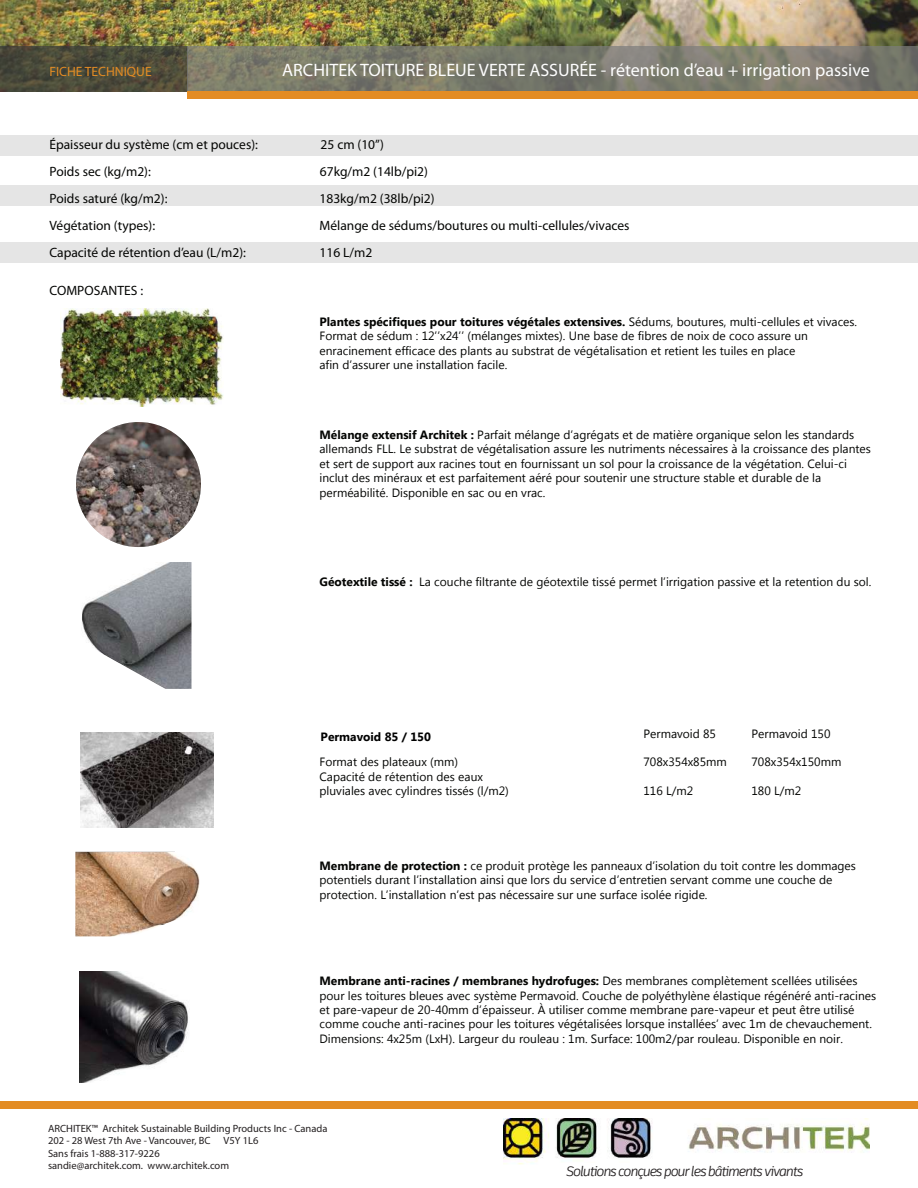
<style>
.page{position:relative;width:918px;height:1188px;background:#fff}
.page>*{position:absolute;margin:0;border:0;box-sizing:border-box;transform-origin:0 0}
.t1{font:18px "Myriad Pro";color:#fdfdfd}
.t2{font:13.5px "Myriad Pro";color:#040503}
.t3{font:italic 13.5px "Artifakt Element";letter-spacing:-.09em;color:#231f20}
.t4{font:13.5px "Myriad Pro";color:#e38c24}
.t5{font:12px/14.4px "Myanmar Text";color:#040503}
.t6{font:700 12px "Myanmar Text";color:#000}
.t7{font:10.5px/12.6px "Myriad Pro";color:#231f20}
.s1{font-weight:700}
</style>
<div class="page">
<div style="left:0;top:186px;width:918px;height:20px;background:#e5e5e5"></div>
<div style="left:0;top:136px;width:918px;height:20px;background:#e5e5e5"></div>
<div style="left:0;top:242px;width:918px;height:20px;background:#e5e5e5"></div>
<img style="left:61px;top:308px;width:162px;height:98px">
<img style="left:0;top:0;width:918px;height:46px">
<svg style="left:0;top:46px;width:187px;height:46px;background:#4b4a39"></svg>
<svg style="left:187px;top:46px;width:731px;height:46px;background:#7d7b6b"></svg>
<div style="left:187px;top:92px;width:731px;height:7px;background:#e38c24"></div>
<div style="left:0;top:1101px;width:918px;height:7px;background:#e38c24"></div>
<img style="left:503px;top:1118px;width:367px;height:47px">
<img style="left:76px;top:422px;width:125px;height:125px;border-radius:62px">
<img style="left:82px;top:562px;width:110px;height:127px">
<img style="left:75px;top:852px;width:125px;height:84px">
<img style="left:80px;top:971px;width:108px;height:112px">
<img style="left:81px;top:733px;width:132px;height:94px">
<div style="left:558px;top:1163px;width:257px;height:25px;background:#fff"></div>
<p class="t4" style="left:50px;top:63px;width:104px">FICHE TECHNIQUE</p>
<h1 class="t1" style="left:282px;top:59px;width:589px">ARCHITEK TOITURE BLEUE VERTE ASSURÉE - rétention d’eau + irrigation passive</h1>
<p class="t2" style="left:50px;top:136px;width:210px">Épaisseur du système (cm et pouces):</p>
<p class="t2" style="left:321px;top:136px;width:65px">25 cm (10”)</p>
<p class="t2" style="left:50px;top:163px;width:103px">Poids sec (kg/m2):</p>
<p class="t2" style="left:320px;top:163px;width:110px">67kg/m2 (14lb/pi2)</p>
<p class="t2" style="left:50px;top:190px;width:120px">Poids saturé (kg/m2):</p>
<p class="t2" style="left:320px;top:190px;width:117px">183kg/m2 (38lb/pi2)</p>
<p class="t2" style="left:50px;top:217px;width:107px">Végétation (types):</p>
<p class="t2" style="left:320px;top:217px;width:312px">Mélange de sédums/boutures ou multi-cellules/vivaces</p>
<p class="t2" style="left:50px;top:244px;width:198px">Capacité de rétention d’eau (L/m2):</p>
<p class="t2" style="left:320px;top:244px;width:54px">116 L/m2</p>
<p class="t2" style="left:50px;top:282px;width:95px">COMPOSANTES :</p>
<p class="t5" style="left:320px;top:315px;width:539px"><span class="s1">Plantes spécifiques pour toitures végétales extensives.</span> Sédums, boutures, multi-cellules et vivaces.<br>Format de sédum : 12’’x24’’ (mélanges mixtes). Une base de fibres de noix de coco assure un enracinement efficace des plants au substrat de végétalisation et retient les tuiles en place<br>afin d’assurer une installation facile.</p>
<p class="t5" style="left:320px;top:428px;width:553px"><span class="s1">Mélange extensif Architek :</span> Parfait mélange d’agrégats et de matière organique selon les standards allemands FLL. Le substrat de végétalisation assure les nutriments nécessaires à la croissance des plantes et sert de support aux racines tout en fournissant un sol pour la croissance de la végétation. Celui-ci inclut des minéraux et est parfaitement aéré pour soutenir une structure stable et durable de la perméabilité. Disponible en sac ou en vrac.</p>
<p class="t5" style="left:320px;top:574px;width:553px"><span class="s1">Géotextile tissé :</span> La couche filtrante de géotextile tissé permet l’irrigation passive et la retention du sol.</p>
<p class="t6" style="left:321px;top:729px;width:112px">Permavoid 85 / 150</p>
<p class="t5" style="left:644px;top:726px;width:74px">Permavoid 85</p>
<p class="t5" style="left:752px;top:726px;width:81px">Permavoid 150</p>
<p class="t5" style="left:320px;top:755px;width:140px">Format des plateaux (mm)</p>
<p class="t5" style="left:644px;top:755px;width:85px">708x354x85mm</p>
<p class="t5" style="left:751px;top:755px;width:91px">708x354x150mm</p>
<p class="t5" style="left:320px;top:769px;width:191px">Capacité de rétention des eaux pluviales avec cylindres tissés (l/m2)</p>
<p class="t5" style="left:644px;top:784px;width:51px">116 L/m2</p>
<p class="t5" style="left:751px;top:784px;width:51px">180 L/m2</p>
<p class="t5" style="left:320px;top:858px;width:538px"><span class="s1">Membrane de protection :</span> ce produit protège les panneaux d’isolation du toit contre les dommages potentiels durant l’installation ainsi que lors du service d’entretien servant comme une couche de protection. L’installation n’est pas nécessaire sur une surface isolée rigide.</p>
<p class="t5" style="left:320px;top:974px;width:558px"><span class="s1">Membrane anti-racines / membranes hydrofuges:</span> Des membranes complètement scellées utilisées pour les toitures bleues avec système Permavoid. Couche de polyéthylène élastique régénéré anti-racines et pare-vapeur de 20-40mm d’épaisseur. À utiliser comme membrane pare-vapeur et peut être utilisé comme couche anti-racines pour les toitures végétalisées lorsque installées’ avec 1m de chevauchement.<br>Dimensions: 4x25m (LxH). Largeur du rouleau : 1m. Surface: 100m2/par rouleau. Disponible en noir.</p>
<p class="t7" style="left:48px;top:1122px;width:281px">ARCHITEK™ Architek Sustainable Building Products Inc - Canada 202 - 28 West 7th Ave - Vancouver, BC V5Y 1L6<br>Sans frais 1-888-317-9226<br>sandie@architek.com. www.architek.com</p>
<p class="t3" style="left:566px;top:1162px;width:239px">Solutions conçues pour les bâtiments vivants</p>
</div>
